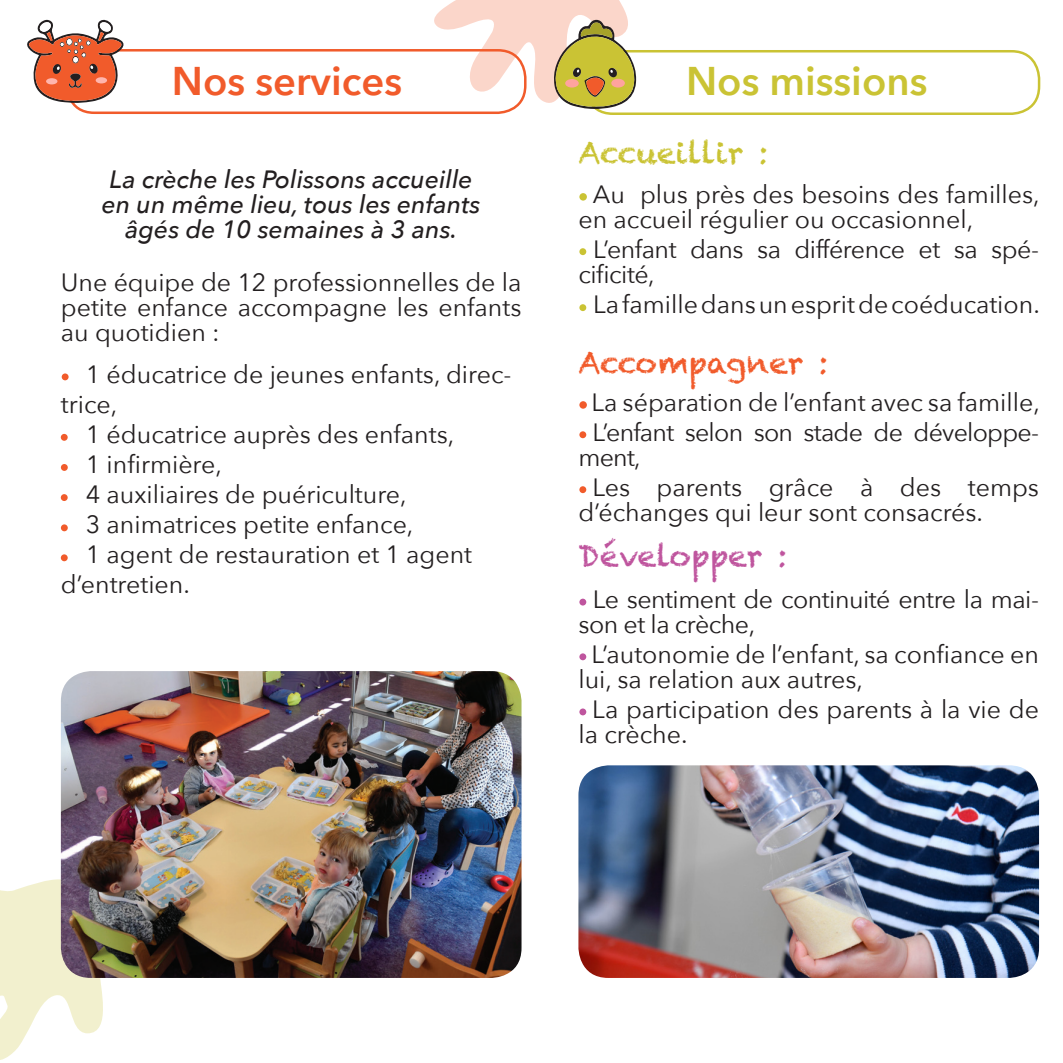
<style>
.page{position:relative;width:1063px;height:1063px;background:#fff}
.page>*{position:absolute;margin:0;border:0;box-sizing:border-box;transform-origin:0 0}
.t1{font:600 40px "Avenir Next";color:#f15b2b}
.t2{font:600 40px "Avenir Next";color:#cac334}
.t3{font:30px "Chalkduster";letter-spacing:-.005em;color:#f15b2b}
.t4{font:30px "Chalkduster";color:#cac334}
.t5{font:30px "Chalkduster";color:#bf559e}
.t6{font:25px/25px "Avenir Next";color:#231f20}
.t7{font:25px/25px "Avenir Next";letter-spacing:-.02em;color:#231f20}
.t8{font:italic 500 25px/25px "Avenir Next";color:#231f20;text-align:center}
.t9{font:25px/25px "Avenir Next";letter-spacing:-.03em;color:#231f20}
</style>
<div class="page">
<svg style="left:0;top:869px;width:103px;height:191px"></svg>
<img style="left:578px;top:765px;width:461px;height:213px">
<div style="left:584px;top:50px;width:456px;height:65px;border:2px solid #cac334;border-radius:28px"></div>
<div style="left:66px;top:49px;width:461px;height:65px;border:2px solid #f15b2b;border-radius:28px"></div>
<img style="left:61px;top:671px;width:461px;height:307px">
<div style="left:579px;top:248px;width:7px;height:7px;background:#cac334;border-radius:50%"></div>
<div style="left:579px;top:193px;width:8px;height:8px;background:#cac334;border-radius:50%"></div>
<div style="left:579px;top:304px;width:7px;height:7px;background:#cac334;border-radius:50%"></div>
<div style="left:579px;top:431px;width:7px;height:7px;background:#f15b2b;border-radius:50%"></div>
<div style="left:579px;top:486px;width:7px;height:7px;background:#f15b2b;border-radius:50%"></div>
<div style="left:579px;top:401px;width:8px;height:8px;background:#f15b2b;border-radius:50%"></div>
<div style="left:61px;top:464px;width:7px;height:7px;background:#f15b2b;border-radius:50%"></div>
<div style="left:61px;top:434px;width:7px;height:7px;background:#f15b2b;border-radius:50%"></div>
<div style="left:62px;top:373px;width:7px;height:7px;background:#f15b2b;border-radius:50%"></div>
<div style="left:61px;top:494px;width:7px;height:7px;background:#f15b2b;border-radius:50%"></div>
<div style="left:61px;top:524px;width:7px;height:7px;background:#f15b2b;border-radius:50%"></div>
<div style="left:61px;top:554px;width:7px;height:7px;background:#f15b2b;border-radius:50%"></div>
<div style="left:579px;top:653px;width:7px;height:7px;background:#bf559e;border-radius:50%"></div>
<div style="left:579px;top:709px;width:7px;height:6px;background:#bf559e;border-radius:50%"></div>
<div style="left:579px;top:599px;width:7px;height:7px;background:#bf559e;border-radius:50%"></div>
<svg style="left:427px;top:0;width:216px;height:110px"></svg>
<div style="left:611px;top:79px;width:14px;height:9px;background:#ffa39e;border-radius:50%"></div>
<div style="left:565px;top:79px;width:14px;height:9px;background:#ffa39e;border-radius:50%"></div>
<svg style="left:27px;top:19px;width:97px;height:84px"></svg>
<div style="left:46px;top:78px;width:11px;height:6px;background:#ffb5ad;border-radius:50%"></div>
<div style="left:96px;top:77px;width:11px;height:6px;background:#ffb5ad;border-radius:50%"></div>
<p class="t1" style="left:172px;top:47px;width:232px">Nos services</p>
<p class="t2" style="left:686px;top:47px;width:243px">Nos missions</p>
<p class="t8" style="left:102px;top:166px;width:380px">La crèche les Polissons accueille en un même lieu, tous les enfants âgés de 10 semaines à 3 ans.</p>
<p class="t6" style="left:61px;top:268px;width:462px;text-align:justify">Une équipe de 12 professionnelles de la petite enfance accompagne les enfants au quotidien :</p>
<p class="t6" style="left:61px;top:358px;width:452px;line-height:30px;text-indent:25px">1 éducatrice de jeunes enfants, direc&shy;trice,</p>
<p class="t6" style="left:86px;top:421px;width:370px">1 éducatrice auprès des enfants,</p>
<p class="t6" style="left:86px;top:451px;width:138px">1 infirmière,</p>
<p class="t6" style="left:86px;top:481px;width:322px">4 auxiliaires de puériculture,</p>
<p class="t6" style="left:86px;top:511px;width:329px">3 animatrices petite enfance,</p>
<p class="t6" style="left:61px;top:538px;width:413px;line-height:30px;text-indent:25px">1 agent de restauration et 1 agent d’entretien.</p>
<p class="t4" style="left:578px;top:135px;width:191px">Accueillir :</p>
<p class="t6" style="left:578px;top:181px;width:463px;text-indent:15px">Au plus près des besoins des familles, en accueil régulier ou occasionnel,</p>
<p class="t7" style="left:578px;top:236px;width:462px;text-indent:15px">L’enfant dans sa différence et sa spé&shy;cificité,</p>
<p class="t6" style="left:593px;top:291px;width:448px">La famille dans un esprit de coéducation.</p>
<p class="t3" style="left:578px;top:345px;width:251px">Accompagner :</p>
<p class="t6" style="left:592px;top:389px;width:450px">La séparation de l’enfant avec sa famille,</p>
<p class="t9" style="left:578px;top:419px;width:462px;text-indent:14px">L’enfant selon son stade de développe&shy;ment,</p>
<p class="t6" style="left:578px;top:474px;width:462px;text-indent:14px">Les parents grâce à des temps d’échanges qui leur sont consacrés.</p>
<p class="t5" style="left:578px;top:538px;width:211px">Développer :</p>
<p class="t7" style="left:578px;top:586px;width:462px;text-indent:14px">Le sentiment de continuité entre la mai&shy;son et la crèche,</p>
<p class="t6" style="left:578px;top:641px;width:462px;text-indent:13px">L’autonomie de l’enfant, sa confiance en lui, sa relation aux autres,</p>
<p class="t6" style="left:578px;top:696px;width:462px;text-indent:14px">La participation des parents à la vie de la crèche.</p>
</div>
